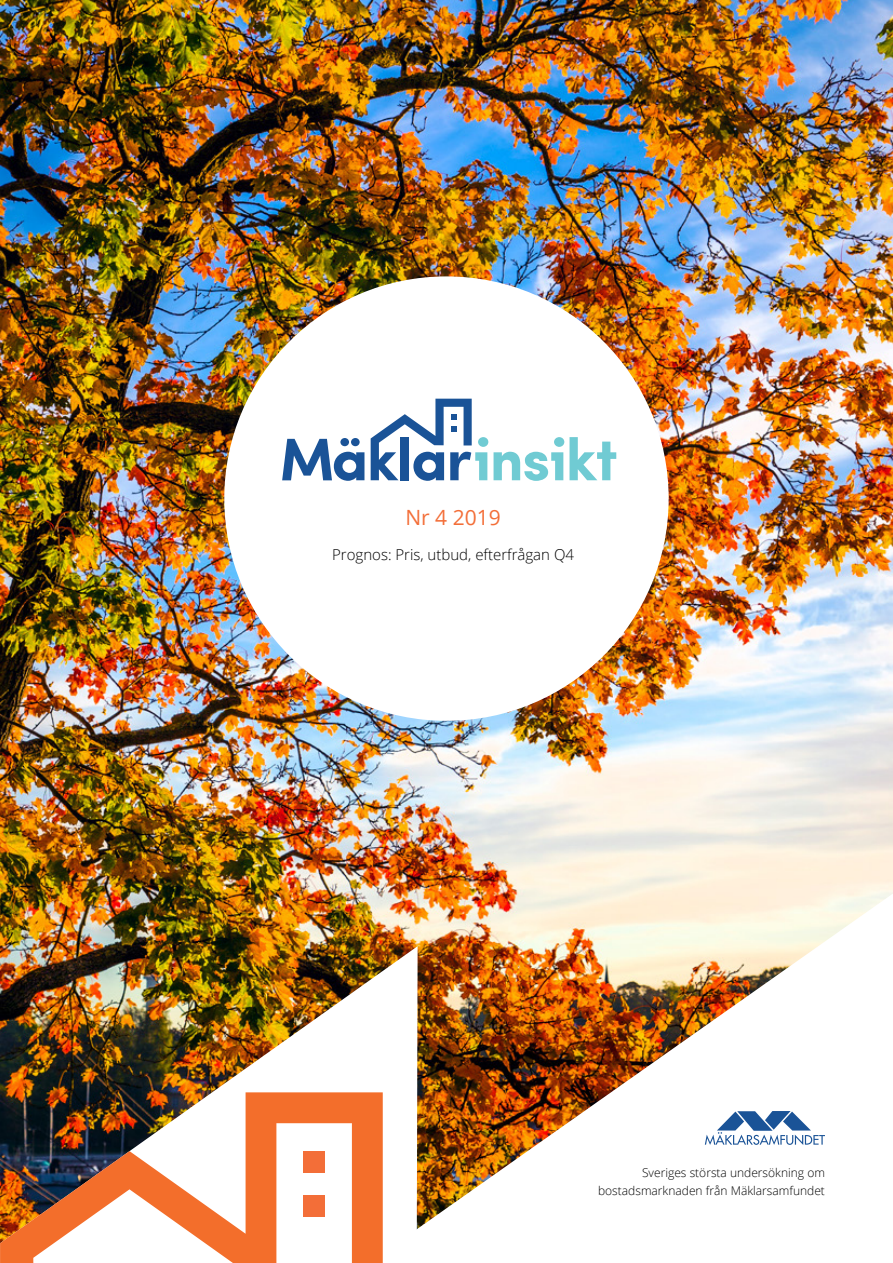
<style>
.page{position:relative;width:893px;height:1263px;background:#fff}
.page>*{position:absolute;margin:0;border:0;box-sizing:border-box;transform-origin:0 0}
.t1{font:21px "Open Sans";color:#f36e38}
.t2{font:300 15px "Open Sans";color:#000}
.t3{font:300 12px/18px "Open Sans";color:#000;text-align:right}
</style>
<div class="page">
<img style="left:0;top:0;width:893px;height:946px">
<img style="left:369px;top:893px;width:524px;height:336px">
<img style="left:0;top:946px;width:418px;height:284px">
<div style="left:224px;top:276px;width:445px;height:445px;background:#fff;border-radius:50%"></div>
<svg style="left:0;top:1092px;width:383px;height:171px"></svg>
<svg style="left:705px;top:1111px;width:120px;height:34px"></svg>
<div style="left:478px;top:437px;width:10px;height:10px;background:#70cbd3;border-radius:50%"></div>
<svg style="left:494px;top:452px;width:69px;height:29px"></svg>
<div style="left:554px;top:437px;width:10px;height:10px;background:#70cbd3;border-radius:50%"></div>
<svg style="left:569px;top:437px;width:47px;height:43px"></svg>
<svg style="left:371px;top:399px;width:116px;height:82px"></svg>
<svg style="left:282px;top:438px;width:82px;height:43px"></svg>
<h1 class="t1" style="left:405px;top:503px;width:97px">Nr 4 2019</h1>
<p class="t2" style="left:332px;top:544px;width:243px">Prognos: Pris, utbud, efterfrågan Q4</p>
<p class="t3" style="left:598px;top:1163px;width:228px">Sveriges största undersökning om bostadsmarknaden från Mäklarsamfundet</p>
</div>
